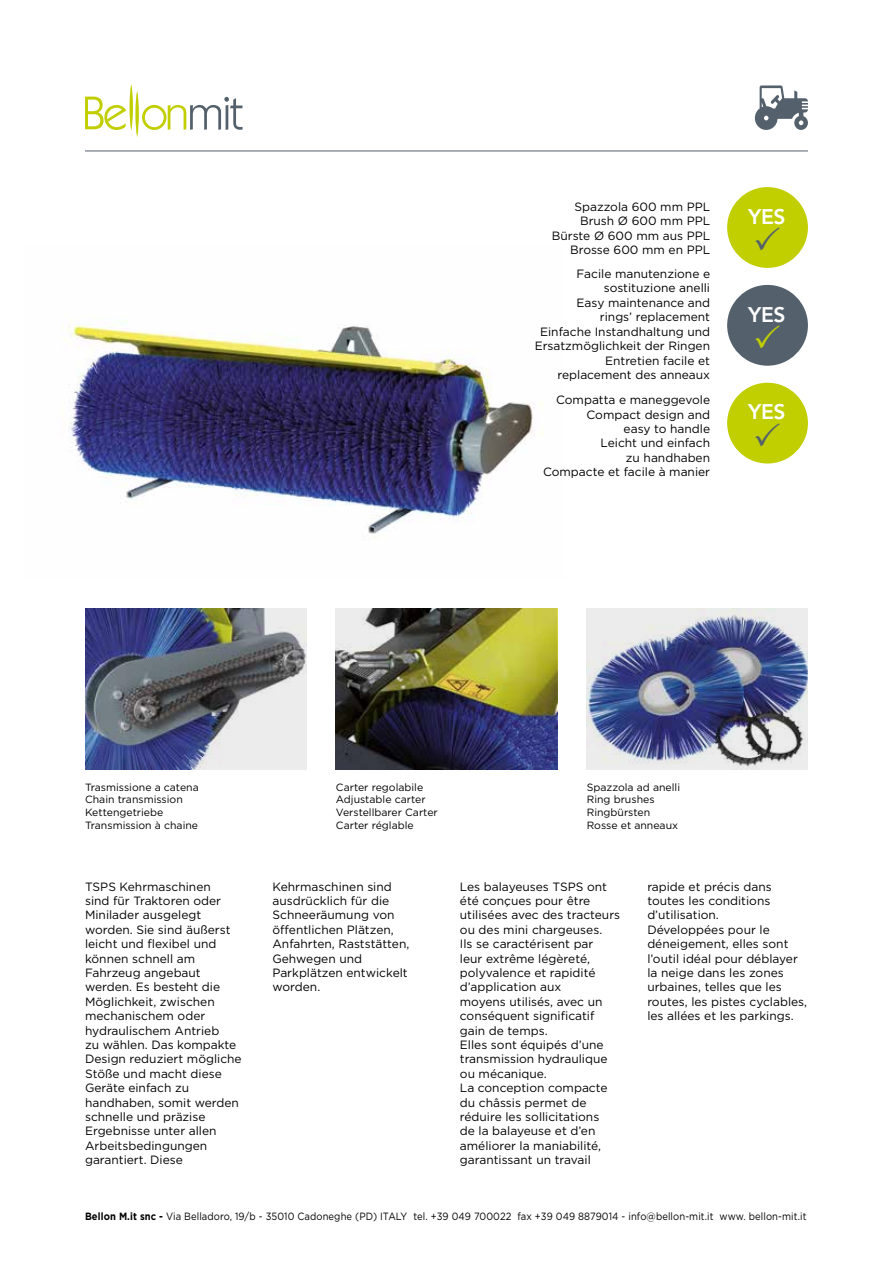
<style>
.page{position:relative;width:893px;height:1263px;background:#fff}
.page>*{position:absolute;margin:0;border:0;box-sizing:border-box;transform-origin:0 0}
.t1{font:800 21px "Avenir";letter-spacing:-.02em;color:#fff}
.t2{font:12px/14.4px "Gotham";color:#000}
.t3{font:10.5px/12.6px "Gotham";color:#000}
.t4{font:10.5px "Gotham";color:#000;scale:.9 1}
.s1{font-weight:700}
</style>
<div class="page">
<svg style="left:755px;top:85px;width:53px;height:45px"></svg>
<img style="left:62px;top:317px;width:481px;height:217px">
<div style="left:727px;top:187px;width:81px;height:81px;background:#c1ce00;border-radius:50%"></div>
<div style="left:727px;top:383px;width:81px;height:80px;background:#c1ce00;border-radius:50%"></div>
<div style="left:727px;top:285px;width:81px;height:81px;background:#54616c;border-radius:50%"></div>
<img style="left:85px;top:608px;width:221px;height:162px">
<img style="left:336px;top:608px;width:221px;height:162px">
<img style="left:587px;top:608px;width:221px;height:162px">
<hr style="left:130px;top:84px;width:3px;height:47px;background:#c1ce00;border-radius:50%">
<svg style="left:135px;top:90px;width:4px;height:47px"></svg>
<svg style="left:85px;top:97px;width:41px;height:33px"></svg>
<svg style="left:142px;top:97px;width:101px;height:33px"></svg>
<hr style="left:85px;top:151px;width:723px;height:1px;background:#54616c">
<p class="t2" style="left:552px;top:199px;width:160px;text-align:right">Spazzola 600 mm PPL<br>Brush Ø 600 mm PPL<br>Bürste Ø 600 mm aus PPL<br>Brosse 600 mm en PPL</p>
<p class="t2" style="left:535px;top:266px;width:177px;text-align:right">Facile manutenzione e sostituzione anelli<br>Easy maintenance and<br>rings’ replacement<br>Einfache Instandhaltung und<br>Ersatzmöglichkeit der Ringen<br>Entretien facile et replacement des anneaux</p>
<p class="t2" style="left:543px;top:392px;width:169px;text-align:right">Compatta e maneggevole<br>Compact design and<br>easy to handle<br>Leicht und einfach<br>zu handhaben<br>Compacte et facile à manier</p>
<h1 class="t1" style="left:748px;top:204px;width:39px">YES</h1>
<h1 class="t1" style="left:748px;top:302px;width:39px">YES</h1>
<h1 class="t1" style="left:748px;top:400px;width:39px">YES</h1>
<p class="t3" style="left:85px;top:781px;width:115px">Trasmissione a catena<br>Chain transmission<br>Kettengetriebe<br>Transmission à chaine</p>
<p class="t3" style="left:336px;top:781px;width:103px">Carter regolabile<br>Adjustable carter<br>Verstellbarer Carter<br>Carter réglable</p>
<p class="t3" style="left:587px;top:781px;width:95px">Spazzola ad anelli<br>Ring brushes<br>Ringbürsten<br>Rosse et anneaux</p>
<p class="t2" style="left:85px;top:879px;width:158px">TSPS Kehrmaschinen<br>sind für Traktoren oder<br>Minilader ausgelegt worden. Sie sind äußerst leicht und flexibel und können schnell am<br>Fahrzeug angebaut werden. Es besteht die<br>Möglichkeit, zwischen mechanischem oder hydraulischem Antrieb<br>zu wählen. Das kompakte<br>Design reduziert mögliche<br>Stöße und macht diese<br>Geräte einfach zu handhaben, somit werden schnelle und präzise<br>Ergebnisse unter allen<br>Arbeitsbedingungen garantiert. Diese</p>
<p class="t2" style="left:272px;top:879px;width:138px">Kehrmaschinen sind ausdrücklich für die<br>Schneeräumung von öffentlichen Plätzen,<br>Anfahrten, Raststätten,<br>Gehwegen und<br>Parkplätzen entwickelt worden.</p>
<p class="t2" style="left:460px;top:879px;width:162px">Les balayeuses TSPS ont été conçues pour être utilisées avec des tracteurs ou des mini chargeuses.<br>Ils se caractérisent par<br>leur extrême légèreté, polyvalence et rapidité d’application aux<br>moyens utilisés, avec un conséquent significatif gain de temps.<br>Elles sont équipés d’une transmission hydraulique ou mécanique.<br>La conception compacte du châssis permet de réduire les sollicitations<br>de la balayeuse et d’en améliorer la maniabilité, garantissant un travail</p>
<p class="t2" style="left:647px;top:879px;width:161px">rapide et précis dans toutes les conditions d’utilisation.<br>Développées pour le déneigement, elles sont l’outil idéal pour déblayer la neige dans les zones urbaines, telles que les routes, les pistes cyclables, les allées et les parkings.</p>
<p class="t4" style="left:85px;top:1210px;width:803px"><span class="s1">Bellon M.it snc -</span> Via Belladoro, 19/b - 35010 Cadoneghe (PD) ITALY tel. +39 049 700022 fax +39 049 8879014 - info@bellon-mit.it www. bellon-mit.it</p>
</div>
